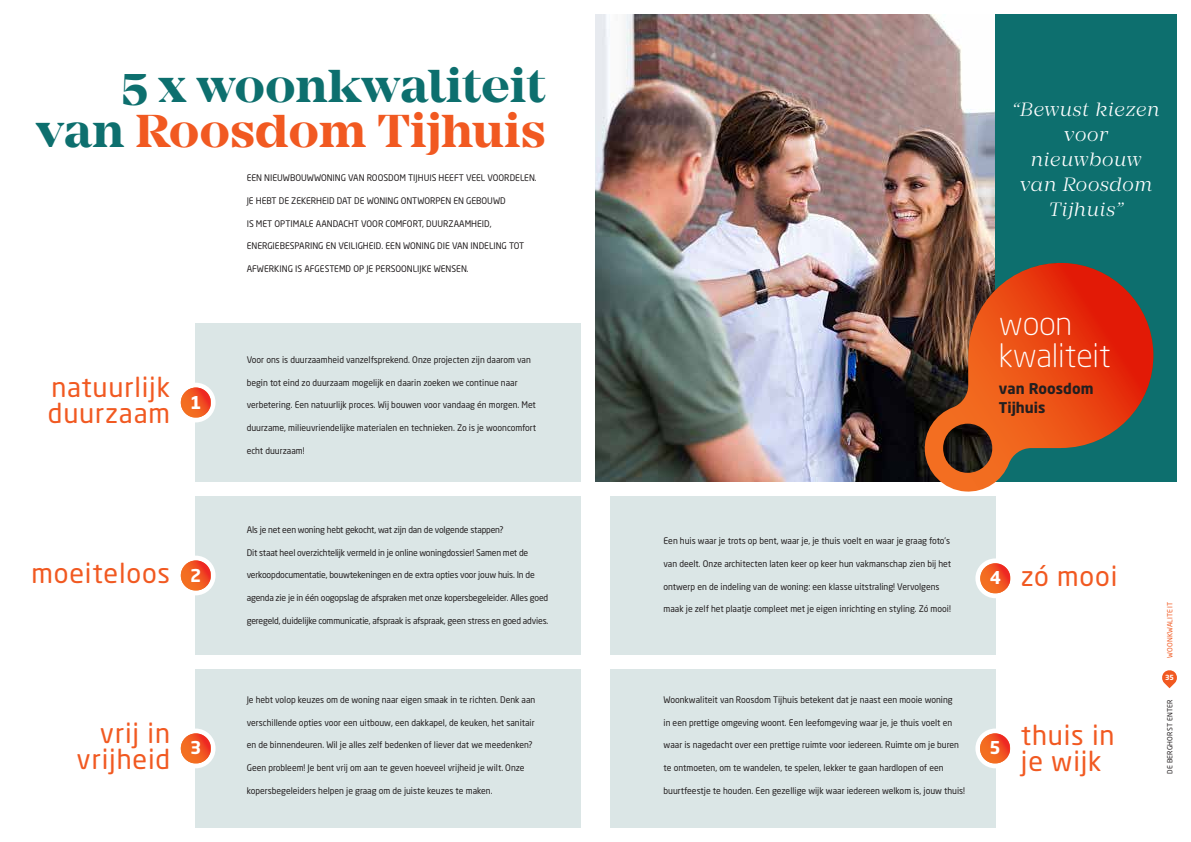
<style>
.page{position:relative;width:1191px;height:842px;background:#fff}
.page>*{position:absolute;margin:0;border:0;box-sizing:border-box;transform-origin:0 0}
.t1{font:700 48px/45.4px "Mirador";color:#0d6f6e;text-align:right}
.t2{font:300 32.1px/32.1px "Neo Sans Std";letter-spacing:-.01em;color:#fff}
.t3{font:27px/26px "Neo Sans Std";letter-spacing:.03em;color:#f15921}
.t4{font:italic 300 20px/25px "Mirador";letter-spacing:.03em;color:#fff;text-align:center}
.t5{font:700 17.5px "Neo Sans Std";color:#fff}
.t6{font:700 14.7px/19.2px "Neo Sans Std";color:#231f20}
.t7{font:9px "Neo Sans Std";color:#231f20;scale:.96 1}
.t8{font:9px "Neo Sans Std";letter-spacing:-.02em;color:#231f20;scale:.96 1}
.t9{font:7px "Neo Sans Std";letter-spacing:.03em;color:#231f20}
.t10{font:7px "Neo Sans Std";letter-spacing:.03em;color:#f15921}
.t11{font:700 7px "Neo Sans Std";color:#fff}
.s1{color:#f15921}
</style>
<div class="page">
<img style="left:595px;top:14px;width:400px;height:468px">
<div style="left:995px;top:14px;width:181px;height:468px;background:#0d6f6e"></div>
<div style="left:609px;top:669px;width:386px;height:159px;background:#dbe6e6"></div>
<div style="left:196px;top:496px;width:385px;height:159px;background:#dbe6e6"></div>
<div style="left:196px;top:669px;width:385px;height:159px;background:#dbe6e6"></div>
<div style="left:609px;top:496px;width:386px;height:159px;background:#dbe6e6"></div>
<div style="left:196px;top:323px;width:385px;height:159px;background:#dbe6e6"></div>
<div style="left:176px;top:556px;width:39px;height:39px;border:5px solid #fff;border-radius:50%"></div>
<div style="left:176px;top:728px;width:39px;height:40px;border:5px solid #fff;border-radius:50%"></div>
<div style="left:176px;top:383px;width:39px;height:39px;border:5px solid #fff;border-radius:50%"></div>
<div style="left:975px;top:728px;width:40px;height:40px;border:5px solid #fff;border-radius:50%"></div>
<div style="left:975px;top:558px;width:40px;height:40px;border:5px solid #fff;border-radius:50%"></div>
<svg style="left:924px;top:263px;width:229px;height:229px"></svg>
<img style="left:181px;top:560px;width:30px;height:30px">
<img style="left:181px;top:733px;width:30px;height:30px">
<img style="left:181px;top:387px;width:30px;height:30px">
<img style="left:980px;top:563px;width:30px;height:30px">
<img style="left:980px;top:733px;width:29px;height:30px">
<svg style="left:1162px;top:670px;width:15px;height:18px"></svg>
<h1 class="t1" style="left:36px;top:64px;width:511px">5 x woonkwaliteit van <span class="s1">Roosdom Tijhuis</span></h1>
<h3 class="t3" style="left:48px;top:374px;width:124px">natuurlijk duurzaam</h3>
<h3 class="t5" style="left:190px;top:391px;width:13px">1</h3>
<h3 class="t3" style="left:31px;top:560px;width:140px">moeiteloos</h3>
<h3 class="t5" style="left:190px;top:564px;width:13px">2</h3>
<h3 class="t3" style="left:77px;top:720px;width:95px;text-align:right">vrij in vrijheid</h3>
<h3 class="t5" style="left:190px;top:737px;width:13px">3</h3>
<p class="t7" style="left:247px;top:173px;width:304px">EEN NIEUWBOUWWONING VAN ROOSDOM TIJHUIS HEEFT VEEL VOORDELEN.</p>
<p class="t7" style="left:247px;top:195px;width:271px">JE HEBT DE ZEKERHEID DAT DE WONING ONTWORPEN EN GEBOUWD</p>
<p class="t7" style="left:247px;top:218px;width:257px">IS MET OPTIMALE AANDACHT VOOR COMFORT, DUURZAAMHEID,</p>
<p class="t7" style="left:247px;top:241px;width:290px">ENERGIEBESPARING EN VEILIGHEID. EEN WONING DIE VAN INDELING TOT</p>
<p class="t7" style="left:247px;top:263px;width:233px">AFWERKING IS AFGESTEMD OP JE PERSOONLIJKE WENSEN.</p>
<p class="t7" style="left:247px;top:354px;width:297px">Voor ons is duurzaamheid vanzelfsprekend. Onze projecten zijn daarom van</p>
<p class="t7" style="left:247px;top:377px;width:284px">begin tot eind zo duurzaam mogelijk en daarin zoeken we continue naar</p>
<p class="t7" style="left:247px;top:399px;width:303px">verbetering. Een natuurlijk proces. Wij bouwen voor vandaag én morgen. Met</p>
<p class="t7" style="left:247px;top:422px;width:303px">duurzame, milieuvriendelijke materialen en technieken. Zo is je wooncomfort</p>
<p class="t7" style="left:247px;top:445px;width:62px">echt duurzaam!</p>
<p class="t8" style="left:247px;top:524px;width:269px">Als je net een woning hebt gekocht, wat zijn dan de volgende stappen?</p>
<p class="t8" style="left:247px;top:547px;width:295px">Dit staat heel overzichtelijk vermeld in je online woningdossier! Samen met de</p>
<p class="t8" style="left:247px;top:569px;width:301px">verkoopdocumentatie, bouwtekeningen en de extra opties voor jouw huis. In de</p>
<p class="t8" style="left:247px;top:592px;width:316px">agenda zie je in één oogopslag de afspraken met onze kopersbegeleider. Alles goed</p>
<p class="t8" style="left:247px;top:615px;width:316px">geregeld, duidelijke communicatie, afspraak is afspraak, geen stress en goed advies.</p>
<p class="t7" style="left:247px;top:694px;width:302px">Je hebt volop keuzes om de woning naar eigen smaak in te richten. Denk aan</p>
<p class="t7" style="left:247px;top:717px;width:301px">verschillende opties voor een uitbouw, een dakkapel, de keuken, het sanitair</p>
<p class="t7" style="left:247px;top:740px;width:299px">en de binnendeuren. Wil je alles zelf bedenken of liever dat we meedenken?</p>
<p class="t7" style="left:247px;top:762px;width:291px">Geen probleem! Je bent vrij om aan te geven hoeveel vrijheid je wilt. Onze</p>
<p class="t7" style="left:247px;top:785px;width:257px">kopersbegeleiders helpen je graag om de juiste keuzes te maken.</p>
<h3 class="t4" style="left:1012px;top:97px;width:149px">“Bewust kiezen voor nieuwbouw van Roosdom<br>Tijhuis”</h3>
<h2 class="t2" style="left:998px;top:307px;width:114px">woon kwaliteit</h2>
<h3 class="t6" style="left:998px;top:378px;width:96px">van Roosdom<br>Tijhuis</h3>
<p class="t7" style="left:663px;top:535px;width:300px">Een huis waar je trots op bent, waar je, je thuis voelt en waar je graag foto’s</p>
<p class="t7" style="left:663px;top:558px;width:301px">van deelt. Onze architecten laten keer op keer hun vakmanschap zien bij het</p>
<p class="t7" style="left:663px;top:581px;width:289px">ontwerp en de indeling van de woning: een klasse uitstraling! Vervolgens</p>
<p class="t7" style="left:663px;top:603px;width:301px">maak je zelf het plaatje compleet met je eigen inrichting en styling. Zó mooi!</p>
<h3 class="t5" style="left:989px;top:567px;width:13px">4</h3>
<h3 class="t3" style="left:1020px;top:562px;width:98px">zó mooi</h3>
<p class="t7" style="left:663px;top:694px;width:303px">Woonkwaliteit van Roosdom Tijhuis betekent dat je naast een mooie woning</p>
<p class="t7" style="left:663px;top:717px;width:302px">in een prettige omgeving woont. Een leefomgeving waar je, je thuis voelt en</p>
<p class="t7" style="left:663px;top:740px;width:309px">waar is nagedacht over een prettige ruimte voor iedereen. Ruimte om je buren</p>
<p class="t7" style="left:663px;top:762px;width:293px">te ontmoeten, om te wandelen, te spelen, lekker te gaan hardlopen of een</p>
<p class="t7" style="left:663px;top:785px;width:316px">buurtfeestje te houden. Een gezellige wijk waar iedereen welkom is, jouw thuis!</p>
<h3 class="t5" style="left:989px;top:737px;width:13px">5</h3>
<h3 class="t3" style="left:1020px;top:721px;width:95px">thuis in je wijk</h3>
<p class="t10" style="left:1165px;top:658px;width:57px;rotate:-90deg">WOONKWALITEIT</p>
<p class="t11" style="left:1165px;top:673px;width:11px">35</p>
<p class="t9" style="left:1165px;top:774px;width:76px;rotate:-90deg">DE BERGHORST ENTER</p>
</div>
